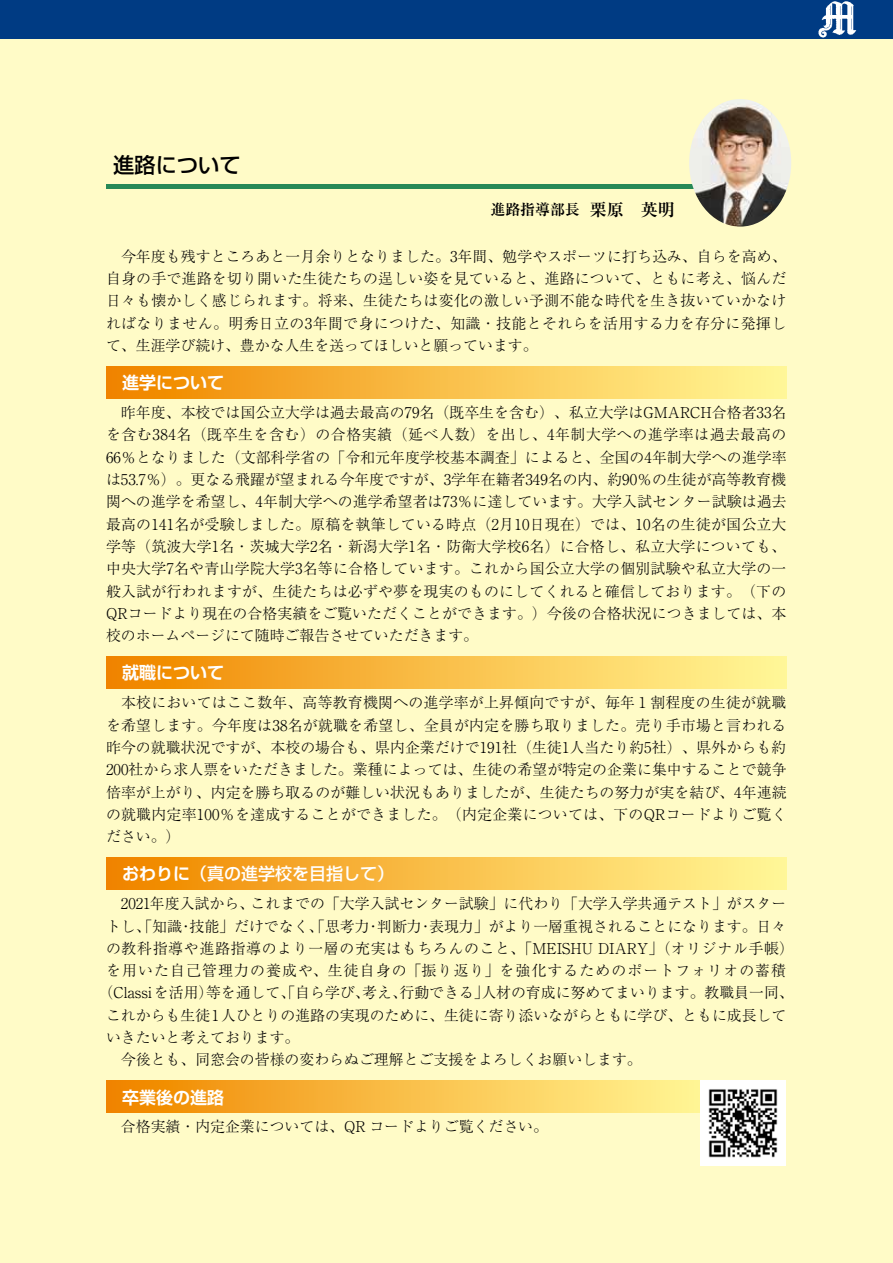
<style>
.page{position:relative;width:893px;height:1263px;background:#fffbc7}
.page>*{position:absolute;margin:0;border:0;box-sizing:border-box;transform-origin:0 0}
.t1{font:500 21.3px "Shin Go Pro";color:#000}
.t2{font:700 16.95px "Shin Go Pro De";color:#fff}
.t3{font:500 16.95px "Shin Go Pro";color:#fff}
.t4{font:700 16.95px "Ryumin Pro";color:#000}
.t5{font:300 14.85px/22.4px "Ryumin Pro";color:#000;text-align:justify}
.t6{font:300 14.85px "Ryumin Pro";letter-spacing:.045em;color:#000}
.t7{font:300 14.85px "Ryumin Pro";letter-spacing:.075em;color:#000}
.t8{font:700 14.85px "Ryumin Pro";color:#000}
.s1{font-family:"Shin Go Pro De";font-weight:700}
</style>
<div class="page">
<hr style="left:106px;top:184px;width:681px;height:4px;background:#278957">
<img style="left:689px;top:99px;width:102px;height:128px">
<div style="left:106px;top:366px;width:681px;height:32px;background:linear-gradient(to right,#f18500,#fff999)"></div>
<div style="left:106px;top:656px;width:681px;height:32px;background:linear-gradient(to right,#f18500,#fff999)"></div>
<div style="left:106px;top:857px;width:681px;height:32px;background:linear-gradient(to right,#f18500,#fff999)"></div>
<div style="left:106px;top:1081px;width:606px;height:32px;background:linear-gradient(to right,#f08400,#fff99a)"></div>
<img style="left:701px;top:1080px;width:85px;height:85px">
<div style="left:0;top:0;width:893px;height:39px;background:#003b83"></div>
<img style="left:818px;top:1px;width:38px;height:37px">
<h1 class="t1" style="left:113px;top:147px;width:129px">進路について</h1>
<p class="t8" style="left:491px;top:198px;width:91px">進路指導部長</p>
<p class="t4" style="left:590px;top:196px;width:87px">栗原　英明</p>
<p class="t5" style="left:106px;top:244px;width:682px">　今年度も残すところあと一月余りとなりました。3年間、勉学やスポーツに打ち込み、自らを高め、自身の手で進路を切り開いた生徒たちの逞しい姿を見ていると、進路について、ともに考え、悩んだ日々も懐かしく感じられます。将来、生徒たちは変化の激しい予測不能な時代を生き抜いていかなければなりません。明秀日立の3年間で身につけた、知識・技能とそれらを活用する力を存分に発揮して、生涯学び続け、豊かな人生を送ってほしいと願っています。</p>
<p class="t2" style="left:122px;top:369px;width:104px">進学について</p>
<p class="t5" style="left:106px;top:400px;width:682px">　昨年度、本校では国公立大学は過去最高の79名（既卒生を含む）、私立大学はGMARCH合格者33名を含む384名（既卒生を含む）の合格実績（延べ人数）を出し、4年制大学への進学率は過去最高の66％となりました（文部科学省の「令和元年度学校基本調査」によると、全国の4年制大学への進学率は53.7％）。更なる飛躍が望まれる今年度ですが、3学年在籍者349名の内、約90％の生徒が高等教育機関への進学を希望し、4年制大学への進学希望者は73％に達しています。大学入試センター試験は過去最高の141名が受験しました。原稿を執筆している時点（月2 10日現在）では、10名の生徒が国公立大学等（筑波大学名1 ・茨城大学名2 ・新潟大学名1 ・防衛大学校名6 ）に合格し、私立大学についても、中央大学7名や青山学院大学3名等に合格しています。これから国公立大学の個別試験や私立大学の一般入試が行われますが、生徒たちは必ずや夢を現実のものにしてくれると確信しております。（下のQRコードより現在の合格実績をご覧いただくことができます。）今後の合格状況につきましては、本校のホームページにて随時ご報告させていただきます。</p>
<p class="t2" style="left:122px;top:659px;width:104px">就職について</p>
<p class="t5" style="left:106px;top:690px;width:682px">　本校においてはここ数年、高等教育機関への進学率が上昇傾向ですが、毎年１割程度の生徒が就職を希望します。今年度は38名が就職を希望し、全員が内定を勝ち取りました。売り手市場と言われる昨今の就職状況ですが、本校の場合も、県内企業だけで191社（生徒1人当たり約社5 ）、県外からも約200社から求人票をいただきました。業種によっては、生徒の希望が特定の企業に集中することで競争倍率が上がり、内定を勝ち取るのが難しい状況もありましたが、生徒たちの努力が実を結び、4年連続の就職内定率100％を達成することができました。（内定企業については、下のQRコードよりご覧ください。(</p>
<p class="t3" style="left:122px;top:860px;width:274px"><span class="s1">おわりに</span>（真の進学校を目指して(</p>
<p class="t5" style="left:106px;top:891px;width:150px">　2021年度入試から、</p>
<p class="t5" style="left:251px;top:891px;width:537px">これまでの「大学入試センター試験」に代わり「大学入学共通テスト」がスター</p>
<p class="t5" style="left:189px;top:913px;width:182px">技能」だけでなく、「思考力</p>
<p class="t5" style="left:377px;top:913px;width:46px">判断力</p>
<p class="t5" style="left:429px;top:913px;width:359px">表現力」がより一層重視されることになります。日々</p>
<p class="t5" style="left:106px;top:913px;width:78px">トし、「知識</p>
<p class="t6" style="left:106px;top:936px;width:689px">の教科指導や進路指導のより一層の充実はもちろんのこと、「MEISHU DIARY」（オリジナル手帳(</p>
<p class="t7" style="left:106px;top:959px;width:682px">を用いた自己管理力の養成や、生徒自身の「振り返り」を強化するためのポートフォリオの蓄積</p>
<p class="t5" style="left:481px;top:980px;width:314px">人材の育成に努めてまいります。教職員一同、</p>
<p class="t5" style="left:178px;top:913px;width:16px">・</p>
<p class="t5" style="left:366px;top:913px;width:16px">・</p>
<p class="t5" style="left:418px;top:913px;width:16px">・</p>
<p class="t5" style="left:106px;top:980px;width:682px;text-align:left;text-indent:-7px">（Classiを活用）<br>これからも生徒1人ひとりの進路の実現のために、生徒に寄り添いながらともに学び、ともに成長していきたいと考えております。<br>　今後とも、同窓会の皆様の変わらぬご理解とご支援をよろしくお願いします。</p>
<p class="t5" style="left:362px;top:980px;width:46px">考え、</p>
<p class="t5" style="left:206px;top:980px;width:165px">等を通して、「自ら学び、</p>
<p class="t5" style="left:399px;top:980px;width:91px">行動できる」</p>
<p class="t2" style="left:122px;top:1083px;width:104px">卒業後の進路</p>
<p class="t5" style="left:106px;top:1114px;width:443px">　合格実績・内定企業については、QR コードよりご覧ください。</p>
</div>
